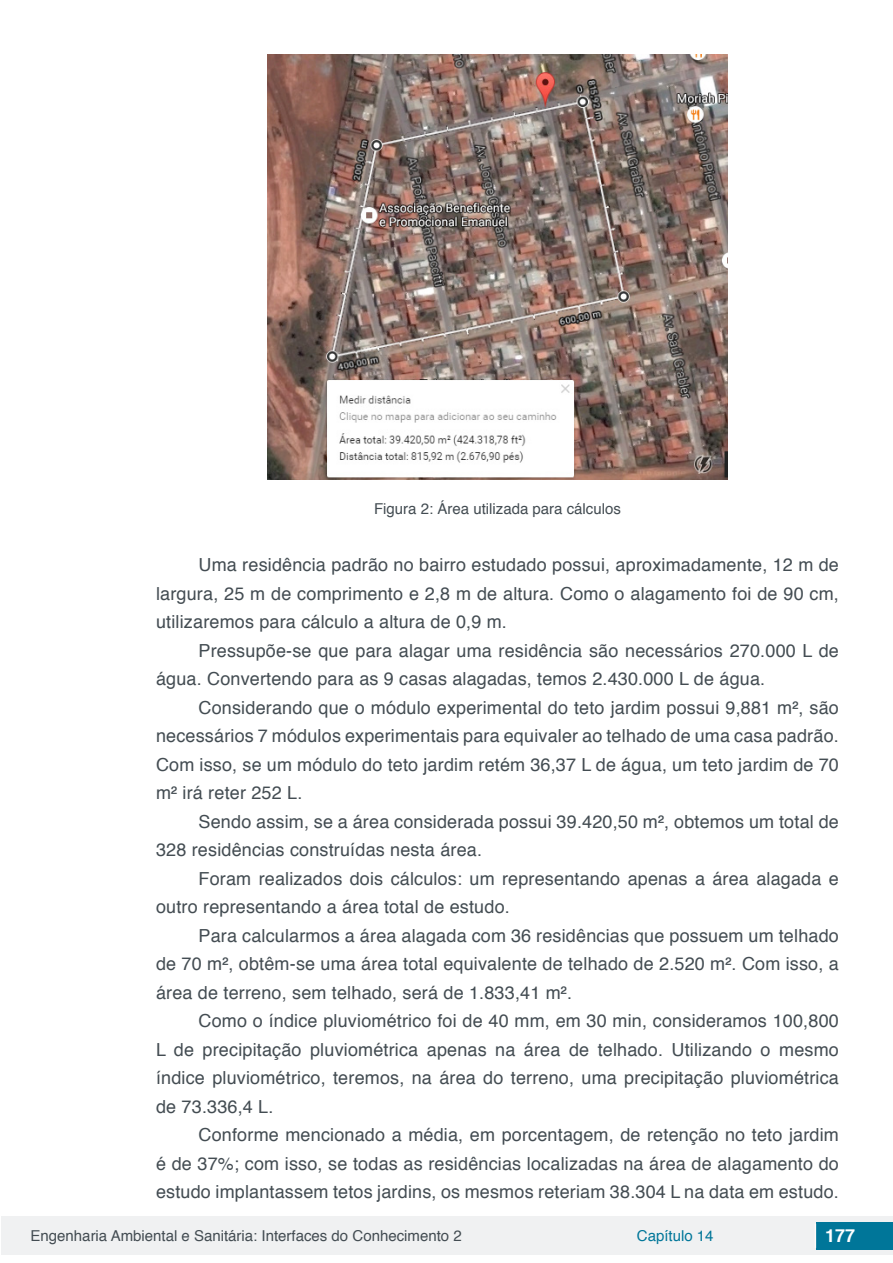
<style>
.page{position:relative;width:893px;height:1263px;background:#fff}
.page>*{position:absolute;margin:0;border:0;box-sizing:border-box;transform-origin:0 0}
.txt{font:18px/28.5px "Helvetica";letter-spacing:.01em;color:#434c52;text-align:justify}
.t1{font:700 18px "Helvetica";color:#fff}
.info_tab_gra_imag{font:15px "Helvetica";color:#434c52}
.t2{font:15px "Helvetica";color:#007699}
</style>
<div class="page">
<div style="left:1px;top:1216px;width:891px;height:38px;background:#f0f1f2"></div>
<div style="left:816px;top:1222px;width:77px;height:27px;background:#007699"></div>
<svg style="left:815px;top:1224px;width:1px;height:24px"></svg>
<img style="left:268px;top:54px;width:459px;height:425px">
<p class="info_tab_gra_imag" style="left:374px;top:497px;width:248px">Figura 2: Área utilizada para cálculos</p>
<p class="txt" style="left:156px;top:551px;width:684px;text-indent:43px">Uma residência padrão no bairro estudado possui, aproximadamente, 12 m de largura, 25 m de comprimento e 2,8 m de altura. Como o alagamento foi de 90 cm, utilizaremos para cálculo a altura de 0,9 m.</p>
<p class="txt" style="left:156px;top:637px;width:684px;text-indent:43px">Pressupõe-se que para alagar uma residência são necessários 270.000 L de água. Convertendo para as 9 casas alagadas, temos 2.430.000 L de água.</p>
<p class="txt" style="left:156px;top:694px;width:684px;text-indent:43px">Considerando que o módulo experimental do teto jardim possui 9,881 m², são necessários 7 módulos experimentais para equivaler ao telhado de uma casa padrão.<br>Com isso, se um módulo do teto jardim retém 36,37 L de água, um teto jardim de 70 m² irá reter 252 L.</p>
<p class="txt" style="left:156px;top:808px;width:684px;text-indent:43px">Sendo assim, se a área considerada possui 39.420,50 m², obtemos um total de<br>328 residências construídas nesta área.</p>
<p class="txt" style="left:156px;top:865px;width:684px;text-indent:43px">Foram realizados dois cálculos: um representando apenas a área alagada e outro representando a área total de estudo.</p>
<p class="txt" style="left:156px;top:922px;width:684px;text-indent:43px">Para calcularmos a área alagada com 36 residências que possuem um telhado de 70 m², obtêm-se uma área total equivalente de telhado de 2.520 m². Com isso, a área de terreno, sem telhado, será de 1.833,41 m².</p>
<p class="txt" style="left:156px;top:1007px;width:684px;text-indent:43px">Como o índice pluviométrico foi de 40 mm, em 30 min, consideramos 100,800<br>L de precipitação pluviométrica apenas na área de telhado. Utilizando o mesmo índice pluviométrico, teremos, na área do terreno, uma precipitação pluviométrica de 73.336,4 L.</p>
<p class="txt" style="left:156px;top:1121px;width:684px;text-indent:43px">Conforme mencionado a média, em porcentagem, de retenção no teto jardim é de 37%; com isso, se todas as residências localizadas na área de alagamento do estudo implantassem tetos jardins, os mesmos reteriam 38.304 L na data em estudo.</p>
<p class="info_tab_gra_imag" style="left:31px;top:1224px;width:433px">Engenharia Ambiental e Sanitária: Interfaces do Conhecimento 2</p>
<p class="t2" style="left:637px;top:1224px;width:78px">Capítulo 14</p>
<p class="t1" style="left:825px;top:1221px;width:32px">177</p>
</div>
